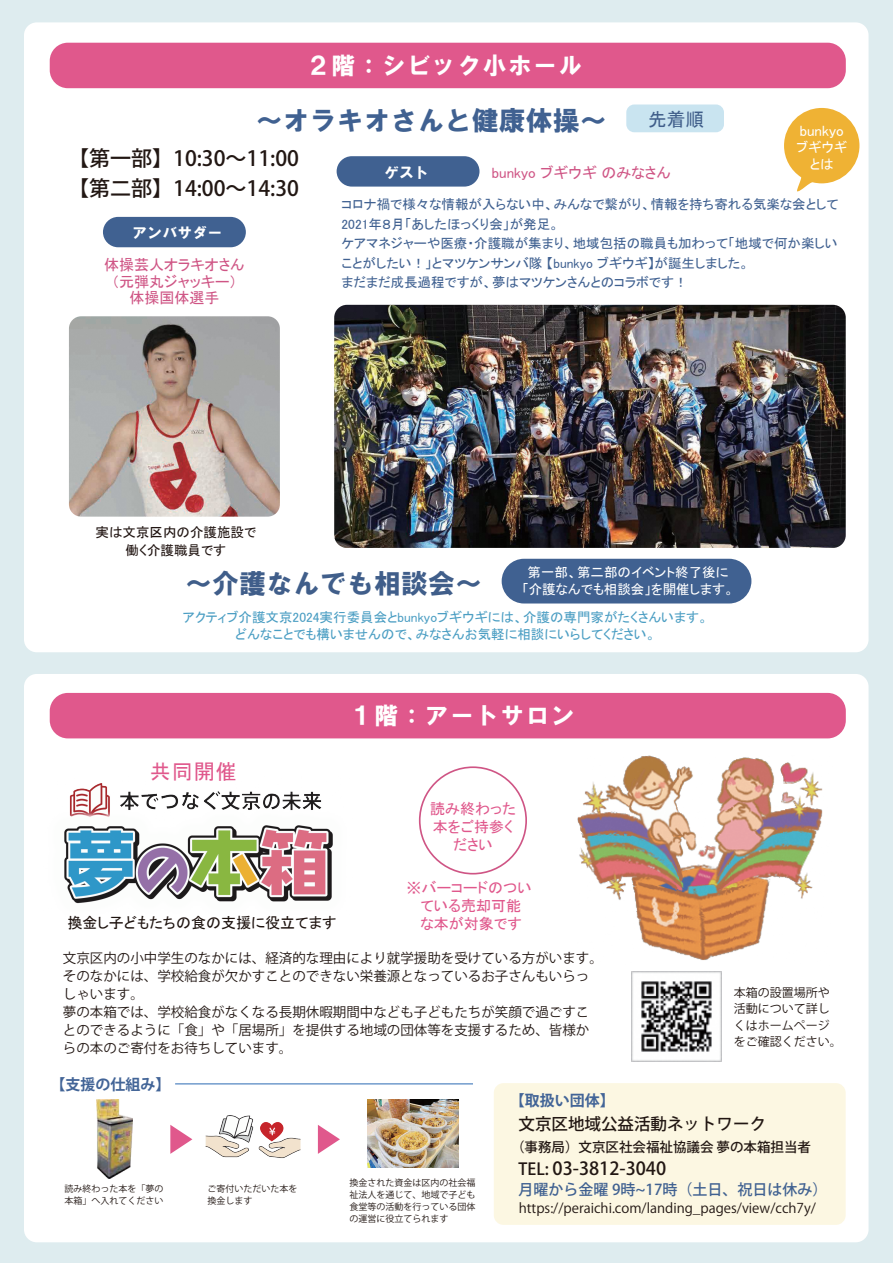
<style>
.page{position:relative;width:893px;height:1263px;background:#deecef}
.page>*{position:absolute;margin:0;border:0;box-sizing:border-box;transform-origin:0 0}
.t1{font:27px "HG Soei Kakugothic UB";color:#406191}
.t2{font:27px "HG Soei Kakugothic UB";color:#405e8a}
.t3{font:24px "HG Soei Kakugothic UB";letter-spacing:.05em;color:#fff}
.t4{font:500 21px "Koz Go Pro";color:#221713}
.t5{font:21px "MS P Gothic";color:#e0588c}
.t6{font:18.9px "MS P Gothic";color:#405e8a}
.t7{font:500 18px "Koz Go Pro";color:#221713}
.t8{font:500 16.5px "Koz Go Pro";color:#221713}
.t9{font:700 15.15px "Koz Go Pro";color:#426497}
.t10{font:15px/16.5px "MS P Gothic";color:#cf5585;text-align:center}
.t11{font:15px/18px "MS P Gothic";color:#e0588c;text-align:center}
.t12{font:500 15px "Koz Go Pro";color:#406191}
.t13{font:15px "MS P Gothic";color:#1e130f}
.t14{font:15px "HG Soei Kakugothic UB";color:#fff}
.t15{font:15px "MS P Gothic";color:#fff}
.t16{font:13.5px/18px "Koz Go Pro";color:#221713}
.t17{font:13.5px/19.5px "MS P Gothic";color:#406191}
.t18{font:13.5px/16.2px "MS P Gothic";color:#4b9ec3;text-align:center}
.t19{font:13.5px/16.2px "MS P Gothic";color:#fff;text-align:center}
.t20{font:500 13.5px "Koz Go Pro";color:#221713}
.t21{font:13.5px/18px "MS P Gothic";color:#211512;text-align:center}
.t22{font:12px/16.5px "Koz Go Pro";color:#221713}
.t23{font:9px/12px "Koz Go Pro";color:#221713}
.s1{font-size:16.5px}
</style>
<div class="page">
<div style="left:24px;top:674px;width:844px;height:568px;background:#fff;border-radius:13px"></div>
<div style="left:24px;top:22px;width:844px;height:630px;background:#fff;border-radius:13px"></div>
<div style="left:50px;top:43px;width:796px;height:45px;background:#e0588c;border-radius:18px"></div>
<img style="left:578px;top:755px;width:245px;height:206px">
<div style="left:419px;top:766px;width:108px;height:108px;border:2px solid #cf5585;border-radius:50%"></div>
<img style="left:64px;top:783px;width:269px;height:121px">
<img style="left:632px;top:971px;width:90px;height:90px">
<div style="left:494px;top:1083px;width:352px;height:142px;background:#fcf7e2;border-radius:10px"></div>
<img style="left:205px;top:1115px;width:96px;height:43px">
<img style="left:368px;top:1100px;width:90px;height:68px">
<svg style="left:170px;top:1125px;width:22px;height:29px"></svg>
<svg style="left:318px;top:1125px;width:22px;height:29px"></svg>
<hr style="left:175px;top:1083px;width:298px;height:1px;background:#2b69b3">
<img style="left:97px;top:1100px;width:35px;height:78px">
<div style="left:50px;top:693px;width:796px;height:45px;background:#e0588c;border-radius:18px"></div>
<div style="left:103px;top:217px;width:143px;height:30px;background:#406191;border-radius:15px"></div>
<div style="left:337px;top:156px;width:142px;height:31px;background:#406191;border-radius:15px"></div>
<div style="left:626px;top:104px;width:98px;height:28px;background:#c9e4f0;border-radius:8px"></div>
<svg style="left:784px;top:108px;width:75px;height:84px"></svg>
<img style="left:69px;top:316px;width:211px;height:201px">
<img style="left:334px;top:305px;width:512px;height:243px">
<div style="left:502px;top:559px;width:249px;height:44px;background:#406191;border-radius:22px"></div>
<h2 class="t3" style="left:306px;top:53px;width:277px">２階：シビック小ホール</h2>
<h1 class="t1" style="left:256px;top:107px;width:352px">～オラキオさんと健康体操～</h1>
<h3 class="t6" style="left:648px;top:109px;width:58px">先着順</h3>
<p class="t15" style="left:800px;top:123px;width:46px">bunkyo</p>
<p class="t19" style="left:796px;top:139px;width:52px">ブギウギとは</p>
<h3 class="t4" style="left:68px;top:145px;width:232px">【第一部】10:30～11:00</h3>
<p class="t10" style="left:492px;top:164px;width:181px">bunkyo ブギウギ のみなさん</p>
<p class="t14" style="left:384px;top:165px;width:46px">ゲスト</p>
<h3 class="t4" style="left:68px;top:175px;width:232px">【第二部】14:00～14:30</h3>
<p class="t17" style="left:342px;top:195px;width:498px">コロナ禍で様々な情報が入らない中、みんなで繋がり、情報を持ち寄れる気楽な会として2021年８月「あしたほっくり会」が発足。<br>ケアマネジャーや医療・介護職が集まり、地域包括の職員も加わって「地域で何か楽しいことがしたい！」とマツケンサンバ隊 【bunkyo ブギウギ】が誕生しました。<br>まだまだ成長過程ですが、夢はマツケンさんとのコラボです！</p>
<p class="t14" style="left:133px;top:225px;width:91px">アンバサダー</p>
<p class="t10" style="left:104px;top:257px;width:142px">体操芸人オラキオさん（元弾丸ジャッキー）体操国体選手</p>
<p class="t21" style="left:96px;top:523px;width:162px">実は文京区内の介護施設で働く介護職員です</p>
<p class="t19" style="left:522px;top:564px;width:214px">第一部、第二部のイベント終了後に<br>「介護なんでも相談会」を開催します。</p>
<h1 class="t2" style="left:185px;top:570px;width:298px">～介護なんでも相談会～</h1>
<p class="t18" style="left:183px;top:609px;width:527px">アクティブ介護文京2024実行委員会とbunkyoブギウギには、介護の専門家がたくさんいます。どんなことでも構いませんので、みなさんお気軽に相談にいらしてください。</p>
<h3 class="t5" style="left:150px;top:761px;width:89px">共同開催</h3>
<p class="t13" style="left:67px;top:915px;width:271px">換金し子どもたちの食の支援に役立てます</p>
<h2 class="t3" style="left:349px;top:704px;width:227px">１階：アートサロン</h2>
<p class="t11" style="left:430px;top:800px;width:87px">読み終わった本をご持参ください</p>
<p class="t11" style="left:407px;top:879px;width:126px">※バーコードのついている売却可能<br>な本が対象です</p>
<p class="t16" style="left:63px;top:949px;width:542px">文京区内の小中学生のなかには、経済的な理由により就学援助を受けている方がいます。そのなかには、学校給食が欠かすことのできない栄養源となっているお子さんもいらっしゃいます。<br>夢の本箱では、学校給食がなくなる長期休暇期間中なども子どもたちが笑顔で過ごすことのできるように「食」や「居場所」を提供する地域の団体等を支援するため、皆様からの本のご寄付をお待ちしています。</p>
<p class="t9" style="left:510px;top:1091px;width:106px">【取扱い団体】</p>
<p class="t8" style="left:519px;top:1114px;width:249px">文京区地域公益活動ネットワーク</p>
<p class="t20" style="left:511px;top:1138px;width:302px">（事務局）文京区社会福祉協議会 夢の本箱担当者</p>
<h3 class="t7" style="left:519px;top:1157px;width:149px"><span class="s1">TEL:</span> 03-3812-3040</h3>
<p class="t23" style="left:65px;top:1183px;width:101px">読み終わった本を「夢の</p>
<p class="t12" style="left:519px;top:1180px;width:310px">月曜から金曜 9時~17時（土日、祝日は休み）</p>
<p class="t23" style="left:65px;top:1195px;width:101px">本箱」へ入れてください</p>
<p class="t23" style="left:207px;top:1183px;width:91px">ご寄付いただいた本を換金します</p>
<p class="t23" style="left:349px;top:1177px;width:127px;text-align:justify">換金された資金は区内の社会福祉法人を通じて、地域で子ども食堂等の活動を行っている団体の運営に役立てられます</p>
<p class="t22" style="left:734px;top:984px;width:109px">本箱の設置場所や活動について詳しくはホームページをご確認ください。</p>
<p class="t9" style="left:50px;top:1074px;width:121px">【支援の仕組み】</p>
<p class="t16" style="left:519px;top:1199px;width:299px">https://peraichi.com/landing_pages/view/cch7y/</p>
</div>
